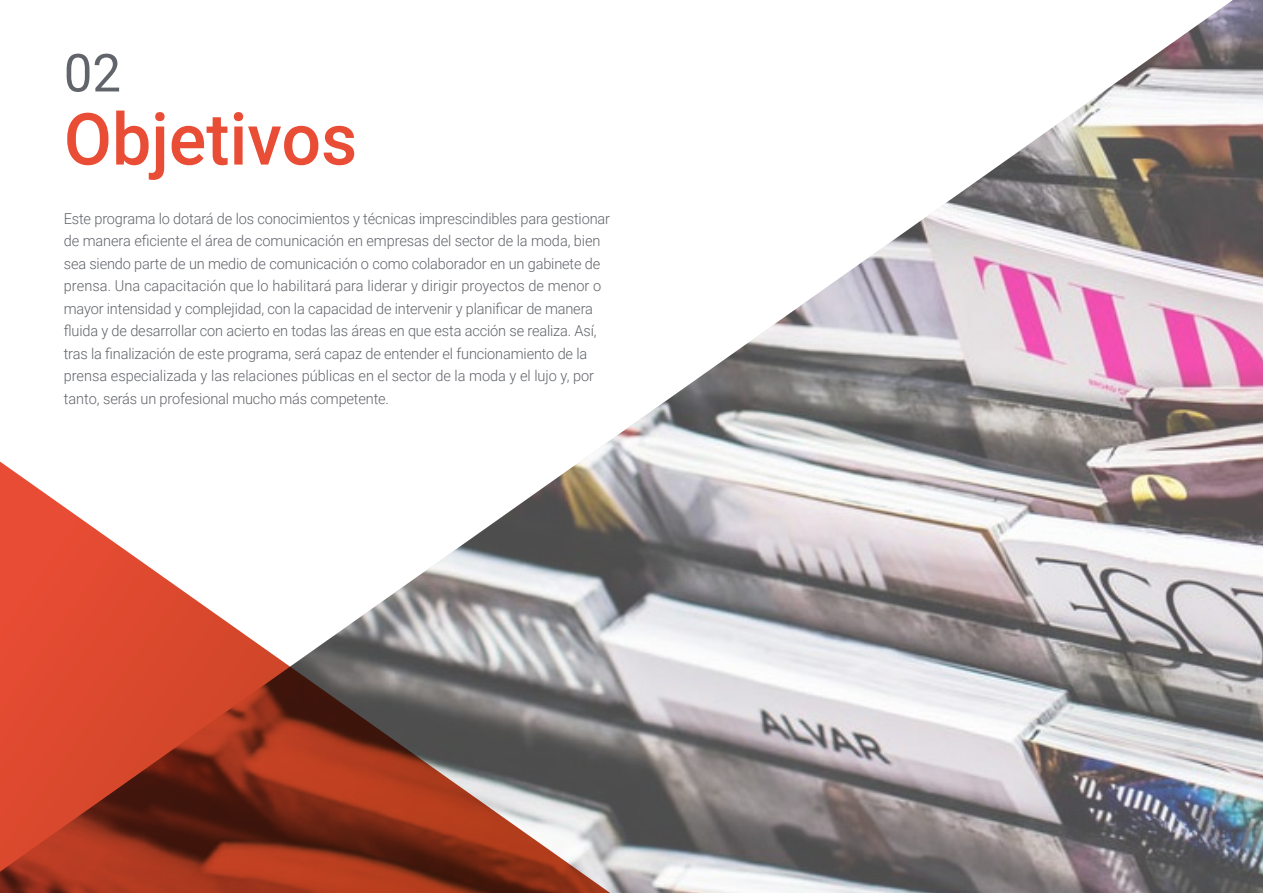
<style>
.page{position:relative;width:1263px;height:893px;background:#fff}
.page>*{position:absolute;margin:0;border:0;box-sizing:border-box;transform-origin:0 0}
.t1{font:500 72px "Roboto";color:#e94d35}
.t2{font:52.5px "Roboto";color:#61646a}
.t3{font:300 15px/22.5px "Roboto";letter-spacing:-.01em;color:#61646a}
</style>
<div class="page">
<img style="left:603px;top:0;width:660px;height:893px">
<svg style="left:0;top:446px;width:640px;height:447px"></svg>
<h2 class="t2" style="left:64px;top:36px;width:59px">02</h2>
<h1 class="t1" style="left:64px;top:89px;width:295px">Objetivos</h1>
<p class="t3" style="left:64px;top:207px;width:548px">Este programa lo dotará de los conocimientos y técnicas imprescindibles para gestionar de manera eficiente el área de comunicación en empresas del sector de la moda, bien sea siendo parte de un medio de comunicación o como colaborador en un gabinete de prensa. Una capacitación que lo habilitará para liderar y dirigir proyectos de menor o mayor intensidad y complejidad, con la capacidad de intervenir y planificar de manera fluida y de desarrollar con acierto en todas las áreas en que esta acción se realiza. Así, tras la finalización de este programa, será capaz de entender el funcionamiento de la prensa especializada y las relaciones públicas en el sector de la moda y el lujo y, por tanto, serás un profesional mucho más competente.</p>
</div>
